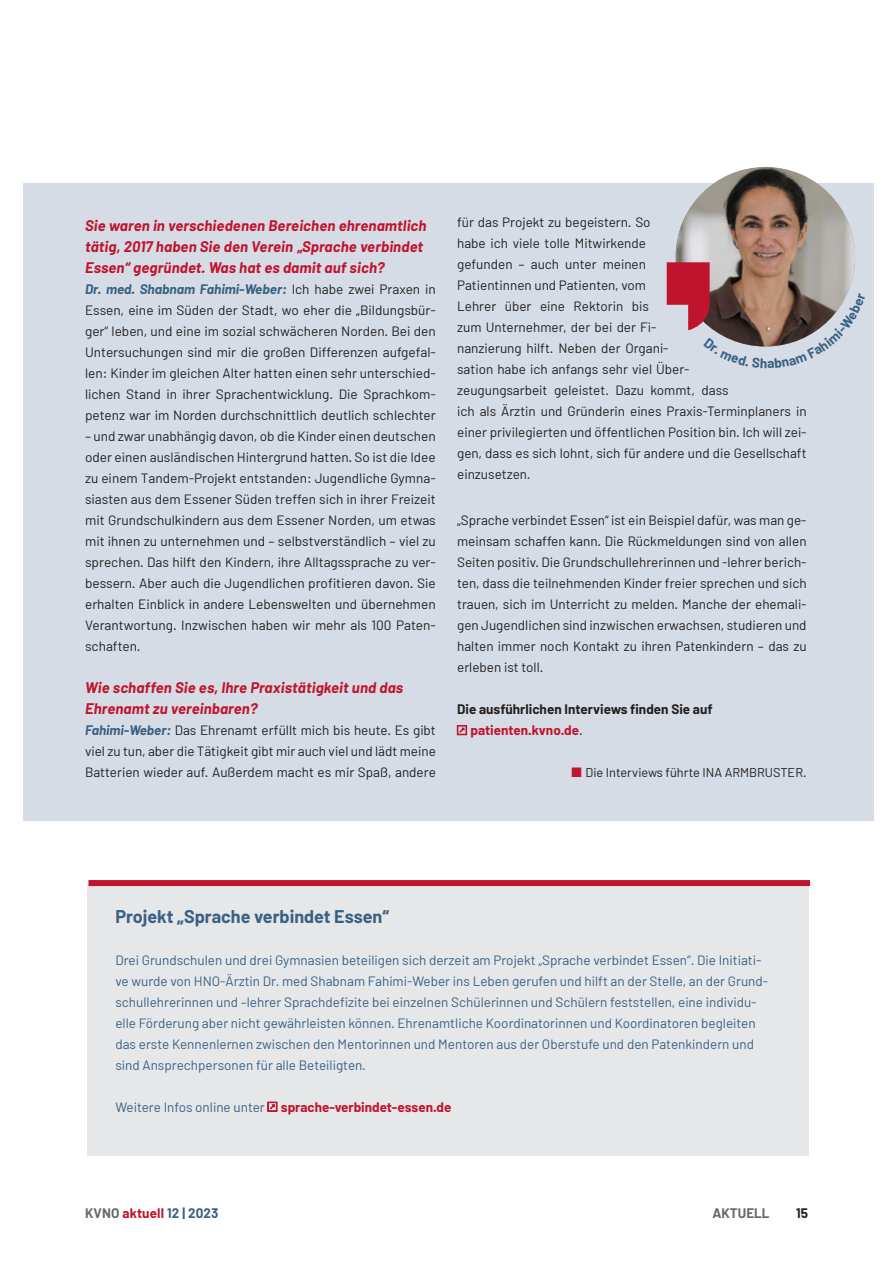
<style>
.page{position:relative;width:893px;height:1263px;background:#fff}
.page>*{position:absolute;margin:0;border:0;box-sizing:border-box;transform-origin:0 0}
.KVNO_p{font:700 18px "Barlow";color:#396184}
.Interview_Fragen{font:italic 700 15px/21px "Barlow";letter-spacing:.01em;color:#c0142e}
.KVNO_Autor{font:13.5px/21px "Barlow";color:#231f20;text-align:justify}
.KVNO_p-2{font:13.5px/21px "Barlow";color:#396184}
.KVNO_p-3{font:700 13.5px "Barlow";color:#c0142e}
.KVNO_Autor-2{font:700 13.5px "Barlow";color:#231f20}
.KVNO_Autor-3{font:700 13.5px "Barlow";color:#c0142e}
.t1{font:700 13.5px "Barlow";color:#676969}
.KVNO_Autor-4{font:12.75px "Barlow";color:#231f20}
.s1{font-weight:700;font-style:italic;color:#396184}
.s2{font-weight:400;color:#231f20}
.s3{color:#c0142e}
.s4{font-weight:400;color:#396184}
.s5{color:#676969}
.s6{color:#396184}
</style>
<div class="page">
<div style="left:23px;top:184px;width:850px;height:637px;background:#d6dce5"></div>
<img style="left:676px;top:167px;width:179px;height:179px;border-radius:90px">
<div style="left:87px;top:885px;width:722px;height:270px;background:#e6e7e9"></div>
<div style="left:88px;top:880px;width:722px;height:6px;background:#c0142e"></div>
<svg style="left:457px;top:725px;width:11px;height:11px"></svg>
<svg style="left:267px;top:1102px;width:11px;height:10px"></svg>
<svg style="left:667px;top:262px;width:188px;height:85px"></svg>
<p class="Interview_Fragen" style="left:85px;top:215px;width:343px">Sie waren in verschiedenen Bereichen ehrenamtlich tätig, 2017 haben Sie den Verein „Sprache verbindet<br>Essen“ gegründet. Was hat es damit auf sich?</p>
<p class="KVNO_Autor" style="left:85px;top:278px;width:352px"><span class="s1">Dr. med. Shabnam Fahimi-Weber:</span> Ich habe zwei Praxen in Essen, eine im Süden der Stadt, wo eher die „Bildungsbür&shy;ger“ leben, und eine im sozial schwächeren Norden. Bei den Untersuchungen sind mir die großen Differenzen aufgefal&shy;len: Kinder im gleichen Alter hatten einen sehr unterschied&shy;lichen Stand in ihrer Sprachentwicklung. Die Sprachkom&shy;petenz war im Norden durchschnittlich deutlich schlechter</p>
<p class="KVNO_Autor" style="left:85px;top:425px;width:352px">– und zwar unabhängig davon, ob die Kinder einen deutschen oder einen ausländischen Hintergrund hatten. So ist die Idee zu einem Tandem-Projekt entstanden: Jugendliche Gymna&shy;siasten aus dem Essener Süden treffen sich in ihrer Freizeit mit Grundschulkindern aus dem Essener Norden, um etwas mit ihnen zu unternehmen und – selbstverständlich – viel zu sprechen. Das hilft den Kindern, ihre Alltagssprache zu ver&shy;bessern. Aber auch die Jugendlichen profitieren davon. Sie erhalten Einblick in andere Lebenswelten und übernehmen Verantwortung. Inzwischen haben wir mehr als 100 Paten&shy;schaften.</p>
<p class="Interview_Fragen" style="left:85px;top:677px;width:320px">Wie schaffen Sie es, Ihre Praxistätigkeit und das<br>Ehrenamt zu vereinbaren?</p>
<p class="KVNO_Autor" style="left:85px;top:719px;width:352px"><span class="s1">Fahimi-Weber:</span> Das Ehrenamt erfüllt mich bis heute. Es gibt viel zu tun, aber die Tätigkeit gibt mir auch viel und lädt meine Batterien wieder auf. Außerdem macht es mir Spaß, andere</p>
<p class="KVNO_Autor" style="left:457px;top:212px;width:351px;text-align:left">für das Projekt zu begeistern. So<br>habe ich viele tolle Mitwirkende<br>gefunden – auch unter meinen<br>Patientinnen und Patienten, vom<br>Lehrer über eine Rektorin bis<br>zum Unternehmer, der bei der Fi-<br>nanzierung hilft. Neben der Organi-<br>sation habe ich anfangs sehr viel Über-<br>zeugungsarbeit geleistet. Dazu kommt, dass<br>ich als Ärztin und Gründerin eines Praxis-Terminplaners in einer privilegierten und öffentlichen Position bin. Ich will zei&shy;gen, dass es sich lohnt, sich für andere und die Gesellschaft einzusetzen.</p>
<p class="KVNO_Autor" style="left:457px;top:509px;width:351px">„Sprache verbindet Essen“ ist ein Beispiel dafür, was man ge&shy;meinsam schaffen kann. Die Rückmeldungen sind von allen Seiten positiv. Die Grundschullehrerinnen und -lehrer berich&shy;ten, dass die teilnehmenden Kinder freier sprechen und sich trauen, sich im Unterricht zu melden. Manche der ehemali&shy;gen Jugendlichen sind inzwischen erwachsen, studieren und halten immer noch Kontakt zu ihren Patenkindern – das zu erleben ist toll.</p>
<p class="KVNO_Autor-2" style="left:457px;top:701px;width:257px">Die ausführlichen Interviews finden Sie auf</p>
<p class="KVNO_Autor-3" style="left:470px;top:722px;width:114px">patienten.kvno.de<span class="s2">.</span></p>
<p class="KVNO_Autor-4" style="left:571px;top:765px;width:237px"><span class="s3">■</span> Die Interviews führte INA ARMBRUSTER.</p>
<p class="KVNO_p" style="left:115px;top:905px;width:275px">Projekt „Sprache verbindet Essen“</p>
<p class="KVNO_p-2" style="left:115px;top:949px;width:654px">Drei Grundschulen und drei Gymnasien beteiligen sich derzeit am Projekt „Sprache verbindet Essen“. Die Initiati&shy;ve wurde von HNO-Ärztin Dr. med Shabnam Fahimi-Weber ins Leben gerufen und hilft an der Stelle, an der Grund&shy;schullehrerinnen und –lehrer Sprachdefizite bei einzelnen Schülerinnen und Schülern feststellen, eine individu&shy;elle Förderung aber nicht gewährleisten können. Ehrenamtliche Koordinatorinnen und Koordinatoren begleiten das erste Kennenlernen zwischen den Mentorinnen und Mentoren aus der Oberstufe und den Patenkindern und sind Ansprechpersonen für alle Beteiligten.</p>
<p class="KVNO_p-3" style="left:115px;top:1098px;width:338px"><span class="s4">Weitere Infos online unter</span> sprache-verbindet-essen.de</p>
<p class="KVNO_p-3" style="left:85px;top:1205px;width:135px"><span class="s5">KVNO</span> aktuell <span class="s6">12 | 2023</span></p>
<p class="t1" style="left:712px;top:1205px;width:59px">AKTUELL</p>
<p class="KVNO_Autor-2" style="left:796px;top:1205px;width:13px">15</p>
</div>
